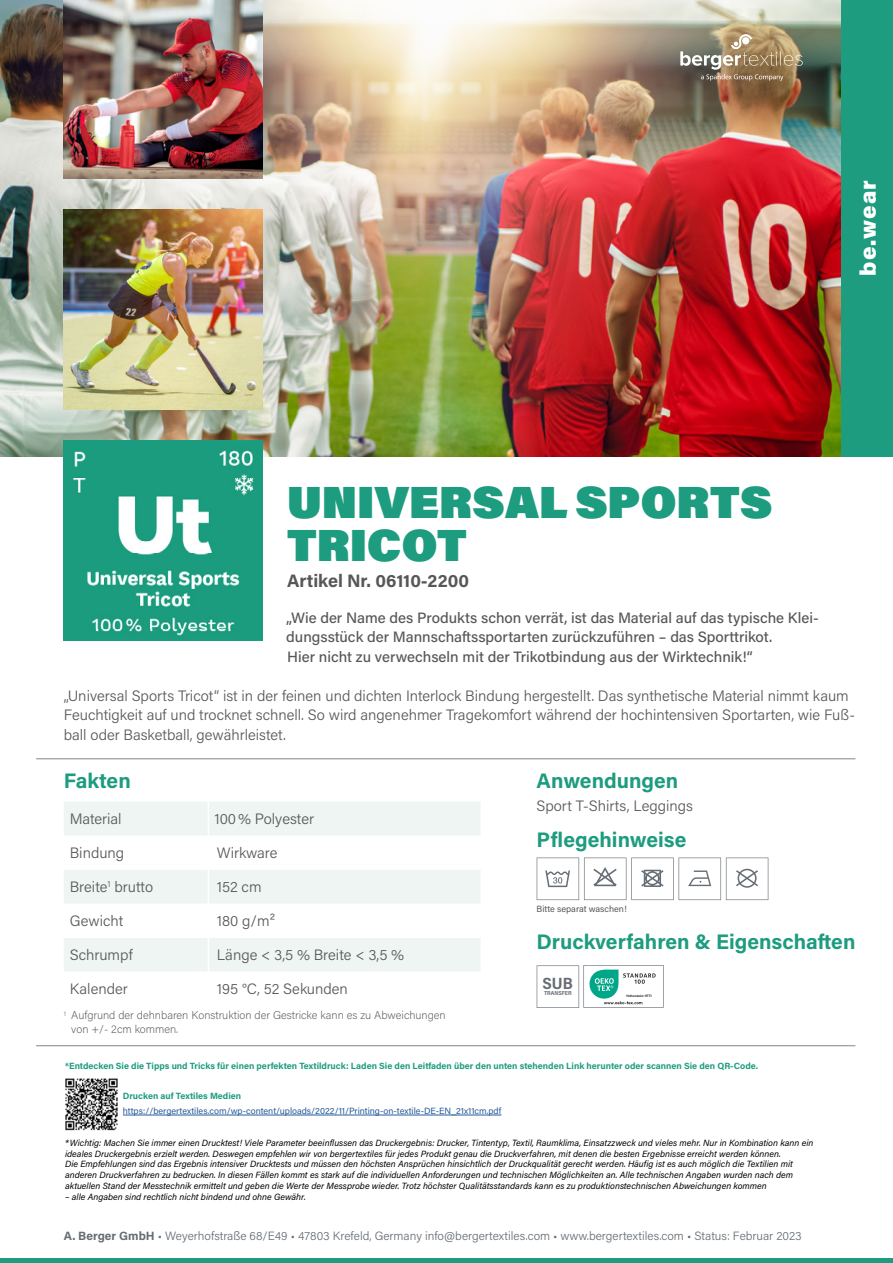
<style>
.page{position:relative;width:893px;height:1263px;background:#fff}
.page>*{position:absolute;margin:0;border:0;box-sizing:border-box;transform-origin:0 0}
.t1{font:900 45px/43.5px "Acumin Pro";color:#1d9c7f}
.t2{font:900 22.5px "Acumin Pro";letter-spacing:.05em;color:#fff}
.t3{font:700 21px "Acumin Pro";color:#1d9c7f}
.t4{font:700 18px "Acumin Pro";color:#575756}
.t5{font:700 16.35px "Acumin Pro Semi Cond";color:#666d74}
.t6{font:300 15px/19.5px "Acumin Pro";color:#575756}
.t7{font:500 15px/19.5px "Acumin Pro";color:#575756}
.t8{font:300 12px "Acumin Pro";color:#666d74}
.t9{font:200 11.25px/13.5px "Acumin Pro";color:#575756}
.t10{font:italic 9px/10.8px "Acumin Pro";color:#000}
.t11{font:700 9px "Acumin Pro";color:#1d9c7f}
.t12{font:9px "Acumin Pro";color:#275b9b}
.t13{font:9px "Acumin Pro";color:#575756}
.t14{font:700 5.7px "Acumin Pro Semi Cond";color:#666d74}
.t15{font:700 3.45px "Foco";color:#212121}
.s1{font-weight:700}
</style>
<div class="page">
<img style="left:0;top:0;width:842px;height:457px">
<div style="left:842px;top:0;width:51px;height:457px;background:#1d9c7f"></div>
<hr style="left:36px;top:758px;width:819px;height:1px;background:#82858b">
<img style="left:63px;top:441px;width:200px;height:200px">
<img style="left:63px;top:209px;width:200px;height:200px">
<div style="left:64px;top:802px;width:416px;height:33px;background:#eef5f3"></div>
<svg style="left:64px;top:870px;width:416px;height:101px;fill:#eef5f3"></svg>
<hr style="left:208px;top:802px;width:1px;height:34px;background:#fff">
<hr style="left:208px;top:870px;width:1px;height:34px;background:#fff">
<hr style="left:208px;top:904px;width:1px;height:34px;background:#fff">
<hr style="left:208px;top:938px;width:1px;height:34px;background:#fff">
<svg style="left:537px;top:857px;width:231px;height:43px"></svg>
<svg style="left:537px;top:965px;width:127px;height:43px"></svg>
<img style="left:63px;top:0;width:200px;height:179px">
<img style="left:680px;top:34px;width:123px;height:47px">
<hr style="left:36px;top:1045px;width:819px;height:1px;background:#82858b">
<hr style="left:0;top:1259px;width:893px;height:4px;background:#1d9c7f">
<hr style="left:123px;top:1115px;width:378px;height:1px;background:#275b9b">
<img style="left:65px;top:1078px;width:53px;height:53px">
<h1 class="t1" style="left:287px;top:478px;width:487px">UNIVERSAL SPORTS<br>TRICOT</h1>
<h3 class="t4" style="left:287px;top:568px;width:184px">Artikel Nr. 06110-2200</h3>
<h2 class="t2" style="left:852px;top:276px;width:97px;rotate:-90deg">be.wear</h2>
<h3 class="t7" style="left:286px;top:607px;width:534px">„Wie der Name des Produkts schon verrät, ist das Material auf das typische Klei&shy;dungsstück der Mannschaftssportarten zurückzuführen – das Sporttrikot.<br>Hier nicht zu verwechseln mit der Trikotbindung aus der Wirktechnik!“</h3>
<p class="t6" style="left:64px;top:685px;width:793px">„Universal Sports Tricot“ ist in der feinen und dichten Interlock Bindung hergestellt. Das synthetische Material nimmt kaum<br>Feuchtigkeit auf und trocknet schnell. So wird angenehmer Tragekomfort während der hochintensiven Sportarten, wie Fuß&shy;ball oder Basketball, gewährleistet.</p>
<h3 class="t3" style="left:64px;top:766px;width:69px">Fakten</h3>
<h3 class="t6" style="left:70px;top:808px;width:53px">Material</h3>
<h3 class="t6" style="left:214px;top:808px;width:101px">100% Polyester</h3>
<h3 class="t6" style="left:70px;top:843px;width:56px">Bindung</h3>
<h3 class="t6" style="left:217px;top:843px;width:62px">Wirkware</h3>
<h3 class="t6" style="left:70px;top:877px;width:85px">Breite<sup>1</sup> brutto</h3>
<h3 class="t6" style="left:217px;top:877px;width:46px">152 cm</h3>
<h3 class="t6" style="left:70px;top:911px;width:55px">Gewicht</h3>
<h3 class="t6" style="left:217px;top:911px;width:60px">180 g/m²</h3>
<h3 class="t6" style="left:70px;top:945px;width:64px">Schrumpf</h3>
<h3 class="t6" style="left:217px;top:945px;width:189px">Länge &lt; 3,5 % Breite &lt; 3,5 %</h3>
<h3 class="t6" style="left:70px;top:979px;width:60px">Kalender</h3>
<h3 class="t6" style="left:217px;top:979px;width:133px">195 °C, 52 Sekunden</h3>
<p class="t9" style="left:71px;top:1008px;width:376px;text-indent:-7px"><sup>1</sup> Aufgrund der dehnbaren Konstruktion der Gestricke kann es zu Abweichungen von +/- 2cm kommen.</p>
<h3 class="t3" style="left:537px;top:766px;width:143px">Anwendungen</h3>
<h3 class="t6" style="left:537px;top:795px;width:158px">Sport T-Shirts, Leggings</h3>
<h3 class="t3" style="left:537px;top:825px;width:151px">Pflegehinweise</h3>
<p class="t13" style="left:537px;top:903px;width:92px">Bitte separat waschen!</p>
<h3 class="t3" style="left:537px;top:927px;width:320px">Druckverfahren &amp; Eigenschaften</h3>
<h3 class="t5" style="left:543px;top:972px;width:32px">SUB</h3>
<p class="t14" style="left:544px;top:989px;width:29px">TRANSFER</p>
<p class="t15" style="left:626px;top:993px;width:27px">Hohenstein HTTI</p>
<p class="t11" style="left:65px;top:1059px;width:694px">*Entdecken Sie die Tipps und Tricks für einen perfekten Textildruck: Laden Sie den Leitfaden über den unten stehenden Link herunter oder scannen Sie den QR-Code.</p>
<p class="t11" style="left:123px;top:1089px;width:120px">Drucken auf Textiles Medien</p>
<p class="t12" style="left:123px;top:1105px;width:380px">https://bergertextiles.com/wp-content/uploads/2022/11/Printing-on-textile-DE-EN_21x11cm.pdf</p>
<p class="t10" style="left:65px;top:1137px;width:750px">*Wichtig: Machen Sie immer einen Drucktest! Viele Parameter beeinflussen das Druckergebnis: Drucker, Tintentyp, Textil, Raumklima, Einsatzzweck und vieles mehr. Nur in Kombination kann ein ideales Druckergebnis erzielt werden. Deswegen empfehlen wir von bergertextiles für jedes Produkt genau die Druckverfahren, mit denen die besten Ergebnisse erreicht werden können.<br>Die Empfehlungen sind das Ergebnis intensiver Drucktests und müssen den höchsten Ansprüchen hinsichtlich der Druckqualität gerecht werden. Häufig ist es auch möglich die Textilien mit anderen Druckverfahren zu bedrucken. In diesen Fällen kommt es stark auf die individuellen Anforderungen und technischen Möglichkeiten an. Alle technischen Angaben wurden nach dem aktuellen Stand der Messtechnik ermittelt und geben die Werte der Messprobe wieder. Trotz höchster Qualitätsstandards kann es zu produktionstechnischen Abweichungen kommen</p>
<p class="t10" style="left:65px;top:1191px;width:242px">– alle Angaben sind rechtlich nicht bindend und ohne Gewähr.</p>
<h3 class="t8" style="left:64px;top:1227px;width:739px"><span class="s1">A. Berger GmbH</span> • Weyerhofstraße 68/E49 • 47803 Krefeld, Germany info@bergertextiles.com • www.bergertextiles.com • Status: Februar 2023</h3>
</div>
